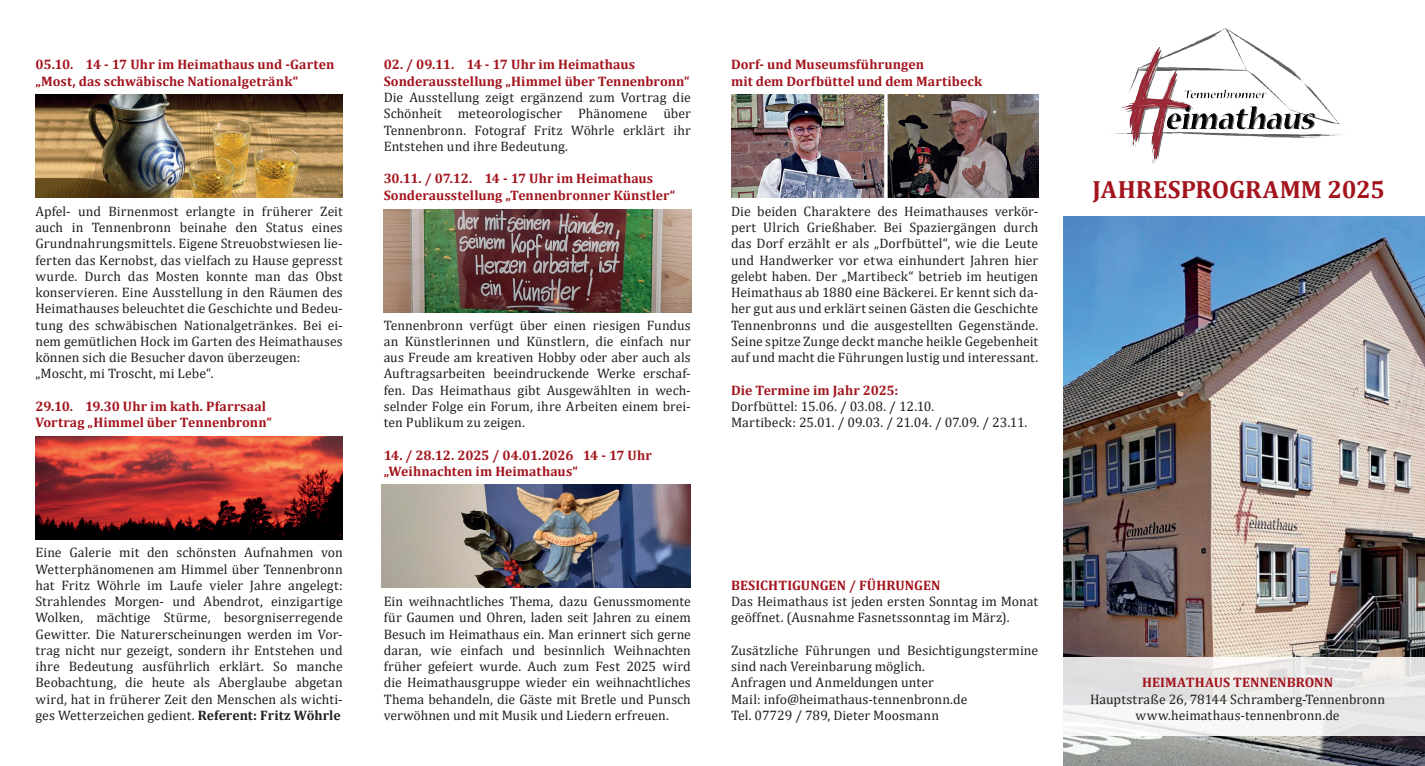
<style>
.page{position:relative;width:1425px;height:766px;background:#fff}
.page>*{position:absolute;margin:0;border:0;box-sizing:border-box;transform-origin:0 0}
.t1{font:700 25px "Cambria";color:#a3141d}
.t2{font:13.75px/16.2px "Cambria";letter-spacing:.005em;color:#231f20;text-align:justify}
.t3{font:700 13.75px "Cambria";letter-spacing:.005em;color:#a3141d}
.t4{font:700 13.75px "Cambria";letter-spacing:-.015em;color:#a3141d}
.s1{font-weight:700}
</style>
<div class="page">
<img style="left:1063px;top:216px;width:361px;height:549px">
<img style="left:1113px;top:28px;width:230px;height:135px">
<svg style="left:1063px;top:657px;width:361px;height:78px"></svg>
<img style="left:35px;top:95px;width:308px;height:103px">
<img style="left:384px;top:210px;width:307px;height:102px">
<img style="left:381px;top:485px;width:309px;height:102px">
<img style="left:731px;top:94px;width:307px;height:103px">
<img style="left:35px;top:436px;width:308px;height:103px">
<p class="t3" style="left:35px;top:55px;width:300px">05.10. 14 - 17 Uhr im Heimathaus und -Garten</p>
<p class="t3" style="left:35px;top:71px;width:264px">„Most, das schwäbische Nationalgetränk“</p>
<p class="t2" style="left:35px;top:203px;width:309px">Apfel- und Birnenmost erlangte in früherer Zeit auch in Tennenbronn beinahe den Status eines Grundnahrungsmittels. Eigene Streuobstwiesen lie&shy;ferten das Kernobst, das vielfach zu Hause gepresst wurde. Durch das Mosten konnte man das Obst konservieren. Eine Ausstellung in den Räumen des Heimathauses beleuchtet die Geschichte und Bedeu&shy;tung des schwäbischen Nationalgetränkes. Bei ei&shy;nem gemütlichen Hock im Garten des Heimathauses können sich die Besucher davon überzeugen:</p>
<p class="t2" style="left:35px;top:365px;width:180px">„Moscht, mi Troscht, mi Lebe“.</p>
<p class="t3" style="left:35px;top:396px;width:232px">29.10. 19.30 Uhr im kath. Pfarrsaal</p>
<p class="t3" style="left:35px;top:413px;width:238px">Vortrag „Himmel über Tennenbronn“</p>
<p class="t2" style="left:35px;top:544px;width:309px">Eine Galerie mit den schönsten Aufnahmen von Wetterphänomenen am Himmel über Tennenbronn hat Fritz Wöhrle im Laufe vieler Jahre angelegt:<br>Strahlendes Morgen- und Abendrot, einzigartige Wolken, mächtige Stürme, besorgniserregende Gewitter. Die Naturerscheinungen werden im Vor&shy;trag nicht nur gezeigt, sondern ihr Entstehen und ihre Bedeutung ausführlich erklärt. So manche Beobachtung, die heute als Aberglaube abgetan wird, hat in früherer Zeit den Menschen als wichti&shy;ges Wetterzeichen gedient. <span class="s1">Referent: Fritz Wöhrle</span></p>
<p class="t3" style="left:384px;top:55px;width:253px">02. / 09.11. 14 - 17 Uhr im Heimathaus</p>
<p class="t3" style="left:384px;top:71px;width:307px">Sonderausstellung „Himmel über Tennenbronn“</p>
<p class="t2" style="left:384px;top:89px;width:309px">Die Ausstellung zeigt ergänzend zum Vortrag die Schönheit meteorologischer Phänomene über Tennenbronn. Fotograf Fritz Wöhrle erklärt ihr Entstehen und ihre Bedeutung.</p>
<p class="t3" style="left:384px;top:169px;width:271px">30.11. / 07.12. 14 - 17 Uhr im Heimathaus</p>
<p class="t3" style="left:384px;top:185px;width:293px">Sonderausstellung „Tennenbronner Künstler“</p>
<p class="t2" style="left:384px;top:317px;width:309px">Tennenbronn verfügt über einen riesigen Fundus an Künstlerinnen und Künstlern, die einfach nur aus Freude am kreativen Hobby oder aber auch als Auftragsarbeiten beeindruckende Werke erschaf&shy;fen. Das Heimathaus gibt Ausgewählten in wech&shy;selnder Folge ein Forum, ihre Arbeiten einem brei&shy;ten Publikum zu zeigen.</p>
<p class="t4" style="left:384px;top:445px;width:270px">14. / 28.12. 2025 / 04.01.2026 14 - 17 Uhr</p>
<p class="t3" style="left:384px;top:461px;width:196px">„Weihnachten im Heimathaus“</p>
<p class="t2" style="left:384px;top:593px;width:309px">Ein weihnachtliches Thema, dazu Genussmomente für Gaumen und Ohren, laden seit Jahren zu einem Besuch im Heimathaus ein. Man erinnert sich gerne daran, wie einfach und besinnlich Weihnachten früher gefeiert wurde. Auch zum Fest 2025 wird die Heimathausgruppe wieder ein weihnachtliches Thema behandeln, die Gäste mit Bretle und Punsch verwöhnen und mit Musik und Liedern erfreuen.</p>
<p class="t3" style="left:731px;top:55px;width:194px">Dorf- und Museumsführungen</p>
<p class="t3" style="left:731px;top:71px;width:253px">mit dem Dorfbüttel und dem Martibeck</p>
<p class="t2" style="left:731px;top:203px;width:309px">Die beiden Charaktere des Heimathauses verkör&shy;pert Ulrich Grießhaber. Bei Spaziergängen durch das Dorf erzählt er als „Dorfbüttel“, wie die Leute und Handwerker vor etwa einhundert Jahren hier gelebt haben. Der „Martibeck“ betrieb im heutigen Heimathaus ab 1880 eine Bäckerei. Er kennt sich da&shy;her gut aus und erklärt seinen Gästen die Geschichte Tennenbronns und die ausgestellten Gegenstände.<br>Seine spitze Zunge deckt manche heikle Gegebenheit auf und macht die Führungen lustig und interessant.</p>
<p class="t3" style="left:731px;top:380px;width:169px">Die Termine im Jahr 2025:</p>
<p class="t2" style="left:731px;top:398px;width:205px">Dorfbüttel: 15.06. / 03.08. / 12.10.</p>
<p class="t2" style="left:731px;top:414px;width:298px">Martibeck: 25.01. / 09.03. / 21.04. / 07.09. / 23.11.</p>
<p class="t3" style="left:731px;top:575px;width:211px">BESICHTIGUNGEN / FÜHRUNGEN</p>
<p class="t2" style="left:731px;top:593px;width:309px">Das Heimathaus ist jeden ersten Sonntag im Monat geöffnet. (Ausnahme Fasnetssonntag im März).</p>
<p class="t2" style="left:731px;top:642px;width:309px">Zusätzliche Führungen und Besichtigungstermine sind nach Vereinbarung möglich.</p>
<p class="t2" style="left:731px;top:674px;width:204px">Anfragen und Anmeldungen unter</p>
<p class="t2" style="left:731px;top:690px;width:238px">Mail: info@heimathaus-tennenbronn.de</p>
<p class="t2" style="left:731px;top:707px;width:209px">Tel. 07729 / 789, Dieter Moosmann</p>
<p class="t1" style="left:1092px;top:171px;width:294px">JAHRESPROGRAMM 2025</p>
<p class="t3" style="left:1142px;top:673px;width:192px">HEIMATHAUS TENNENBRONN</p>
<p class="t2" style="left:1090px;top:690px;width:296px">Hauptstraße 26, 78144 Schramberg-Tennenbronn</p>
<p class="t2" style="left:1135px;top:707px;width:206px">www.heimathaus-tennenbronn.de</p>
</div>
